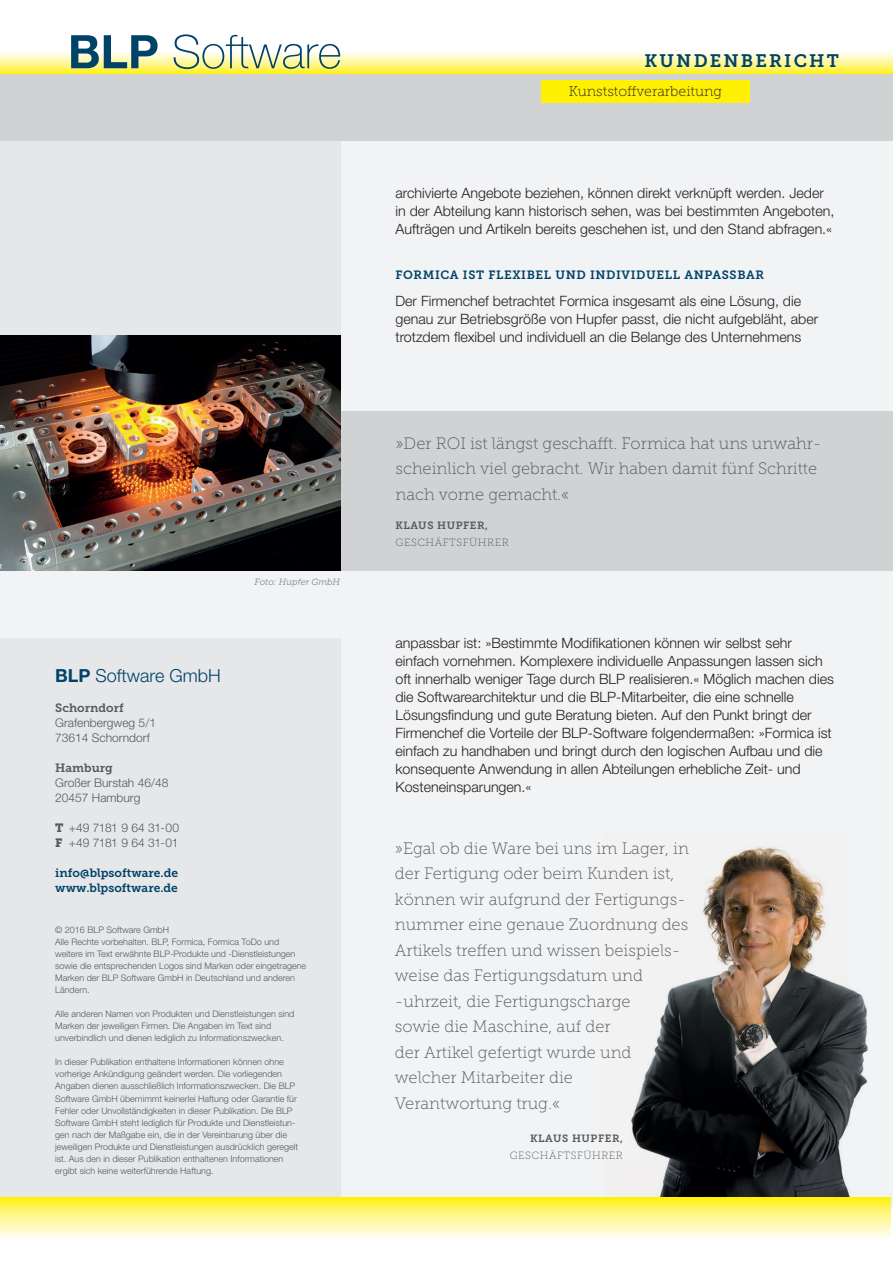
<style>
.page{position:relative;width:893px;height:1263px;background:#fff}
.page>*{position:absolute;margin:0;border:0;box-sizing:border-box;transform-origin:0 0}
.a5_Seite_1{font:300 18px "Helvetica Neue LT";color:#004268}
.t1{font:18px "Museo Slab 700";letter-spacing:.12em;color:#004268}
.Balken_Zitat{font:16.5px/25.5px "Museo Slab 100";color:#57585a}
.a5_Grundtext{font:300 14.25px/18px "Helvetica Neue LT";color:#231f20}
.t2{font:14.25px "Museo Slab 100";color:#231f20}
.a5_Seite_1-2{font:300 12px "Helvetica Neue LT";color:#57585a}
.a6_ZU{font:12px "Museo Slab 700";letter-spacing:.05em;color:#004268}
.a5_Seite_1-3{font:12px "Museo Slab 700";color:#004268}
.a5_Seite_1-4{font:300 12px "Helvetica Neue LT";letter-spacing:-.03em;color:#57585a}
.a5_Seite_1-5{font:12px "Museo Slab 700";color:#57585a}
.Balken_Zitat_Name{font:10.5px/16.5px "Museo Slab 100";letter-spacing:.05em;color:#57585a}
.a5_Seite_1-6{font:300 9px/12px "Helvetica Neue LT";color:#57585a}
.t3{font:italic 9px "Museo Slab 300";color:#808285}
.s1{font-weight:700}
.s2{font-family:"Museo Slab 900";font-weight:400}
.s3{font-family:"Museo Slab 700"}
</style>
<div class="page">
<div style="left:0;top:74px;width:893px;height:1135px;background:#f2f3f4"></div>
<div style="left:0;top:74px;width:340px;height:1135px;background:#e6e7e9"></div>
<div style="left:0;top:69px;width:893px;height:72px;background:#d1d2d4"></div>
<div style="left:0;top:344px;width:893px;height:294px;background:#f2f3f4"></div>
<div style="left:0;top:411px;width:893px;height:160px;background:#d1d2d4"></div>
<img style="left:0;top:336px;width:341px;height:235px">
<img style="left:631px;top:846px;width:237px;height:351px">
<svg style="left:0;top:1197px;width:891px;height:41px;background:#fff68b"></svg>
<svg style="left:0;top:53px;width:893px;height:21px;background:#fef683"></svg>
<svg style="left:71px;top:35px;width:87px;height:33px"></svg>
<svg style="left:173px;top:34px;width:167px;height:35px"></svg>
<div style="left:541px;top:81px;width:208px;height:22px;background:#fff101"></div>
<p class="a5_Seite_1" style="left:55px;top:664px;width:167px"><span class="s1">BLP</span> Software GmbH</p>
<p class="a5_Seite_1-5" style="left:55px;top:701px;width:70px">Schorndorf</p>
<p class="a5_Seite_1-2" style="left:55px;top:715px;width:102px">Grafenbergweg 5/1</p>
<p class="a5_Seite_1-2" style="left:55px;top:730px;width:96px">73614 Schorndorf</p>
<p class="a5_Seite_1-5" style="left:55px;top:761px;width:59px">Hamburg</p>
<p class="a5_Seite_1-2" style="left:55px;top:775px;width:115px">Großer Burstah 46/48</p>
<p class="a5_Seite_1-2" style="left:55px;top:790px;width:87px">20457 Hamburg</p>
<p class="a5_Seite_1-4" style="left:55px;top:820px;width:125px"><span class="s2">T</span> +49 7181 9 64 31-00</p>
<p class="a5_Seite_1-4" style="left:55px;top:835px;width:125px"><span class="s2">F</span> +49 7181 9 64 31-01</p>
<p class="a5_Seite_1-3" style="left:55px;top:866px;width:124px">info@blpsoftware.de</p>
<p class="a5_Seite_1-3" style="left:55px;top:881px;width:124px">www.blpsoftware.de</p>
<p class="t3" style="left:255px;top:577px;width:87px">Foto: Hupfer GmbH</p>
<p class="a5_Seite_1-6" style="left:55px;top:924px;width:115px">© 2016 BLP Software GmbH</p>
<p class="a5_Seite_1-6" style="left:55px;top:936px;width:252px">Alle Rechte vorbehalten. BLP, Formica, Formica ToDo und weitere im Text erwähnte BLP-Produkte und -Dienstleistungen sowie die entsprechenden Logos sind Marken oder eingetragene Marken der BLP Software GmbH in Deutschland und anderen Ländern.</p>
<p class="a5_Seite_1-6" style="left:55px;top:1008px;width:241px">Alle anderen Namen von Produkten und Dienstleistungen sind<br>Marken der jeweiligen Firmen. Die Angaben im Text sind unverbindlich und dienen lediglich zu Informationszwecken.</p>
<p class="a5_Seite_1-6" style="left:55px;top:1056px;width:244px">In dieser Publikation enthaltene Informationen können ohne vorherige Ankündigung geändert werden. Die vorliegenden Angaben dienen ausschließlich Informationszwecken. Die BLP Software GmbH übernimmt keinerlei Haftung oder Garantie für Fehler oder Unvollständigkeiten in dieser Publikation. Die BLP Software GmbH steht lediglich für Produkte und Dienstleistun&shy;gen nach der Maßgabe ein, die in der Vereinbarung über die jeweiligen Produkte und Dienstleistungen ausdrücklich geregelt ist. Aus den in dieser Publikation enthaltenen Informationen ergibt sich keine weiterführende Haftung.</p>
<h1 class="t1" style="left:644px;top:51px;width:196px">KUNDENBERICHT</h1>
<h3 class="t2" style="left:569px;top:84px;width:155px">Kunststoffverarbeitung</h3>
<p class="a5_Grundtext" style="left:395px;top:184px;width:440px">archivierte Angebote beziehen, können direkt verknüpft werden. Jeder in der Abteilung kann historisch sehen, was bei bestimmten Angeboten,<br>Aufträgen und Artikeln bereits geschehen ist, und den Stand abfragen.«</p>
<h3 class="a6_ZU" style="left:395px;top:268px;width:370px">FORMICA IST FLEXIBEL UND INDIVIDUELL ANPASSBAR</h3>
<p class="a5_Grundtext" style="left:395px;top:292px;width:424px">Der Firmenchef betrachtet Formica insgesamt als eine Lösung, die genau zur Betriebsgröße von Hupfer passt, die nicht aufgebläht, aber trotzdem flexibel und individuell an die Belange des Unternehmens</p>
<p class="Balken_Zitat" style="left:395px;top:430px;width:428px">»Der ROI ist längst geschafft. Formica hat uns unwahr&shy;scheinlich viel gebracht. Wir haben damit fünf Schritte nach vorne gemacht.«</p>
<p class="Balken_Zitat_Name" style="left:395px;top:517px;width:115px"><span class="s3">KLAUS HUPFER,<br></span>GESCHÄFTSFÜHRER</p>
<p class="a5_Grundtext" style="left:395px;top:634px;width:440px">anpassbar ist: »Bestimmte Modifikationen können wir selbst sehr einfach vornehmen. Komplexere individuelle Anpassungen lassen sich oft innerhalb weniger Tage durch BLP realisieren.« Möglich machen dies die Softwarearchitektur und die BLP-Mitarbeiter, die eine schnelle Lösungsfindung und gute Beratung bieten. Auf den Punkt bringt der Firmenchef die Vorteile der BLP-Software folgendermaßen: »Formica ist einfach zu handhaben und bringt durch den logischen Aufbau und die konsequente Anwendung in allen Abteilungen erhebliche Zeit- und Kosteneinsparungen.«</p>
<p class="Balken_Zitat" style="left:395px;top:835px;width:296px">»Egal ob die Ware bei uns im Lager, in der Fertigung oder beim Kunden ist, können wir aufgrund der Fertigungs&shy;nummer eine genaue Zuordnung des<br>Artikels treffen und wissen beispiels&shy;weise das Fertigungsdatum und -uhrzeit, die Fertigungscharge<br>sowie die Maschine, auf der<br>der Artikel gefertigt wurde und welcher Mitarbeiter die<br>Verantwortung trug.«</p>
<p class="Balken_Zitat_Name" style="left:510px;top:1130px;width:115px;text-align:right"><span class="s3">KLAUS HUPFER,<br></span>GESCHÄFTSFÜHRER</p>
</div>
